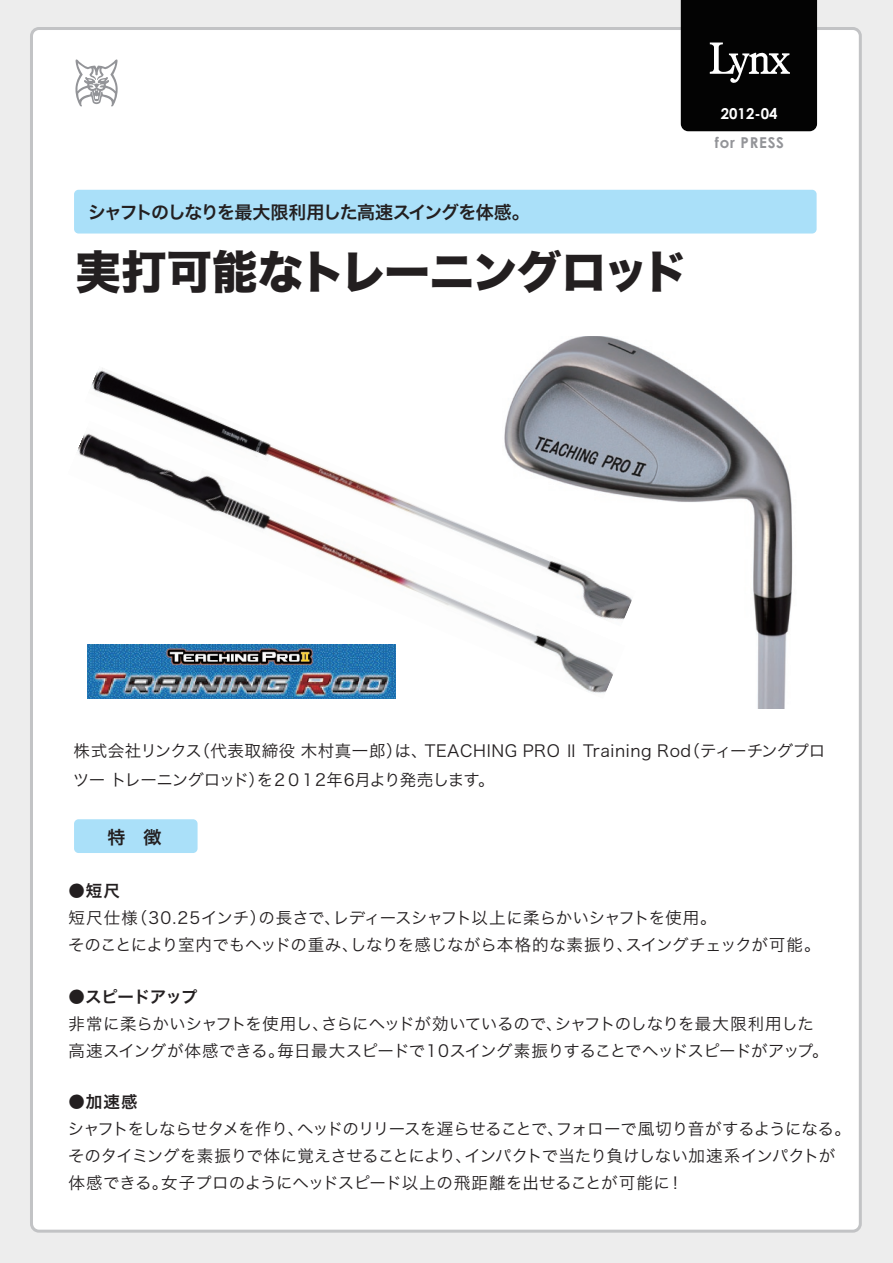
<style>
.page{position:relative;width:893px;height:1263px;background:#ededed}
.page>*{position:absolute;margin:0;border:0;box-sizing:border-box;transform-origin:0 0}
.t1{font:45.6px "Hira Kaku Std W8 90 pv RKSJ H";letter-spacing:-.035em;color:#231f20}
.t2{font:18px "Hira Kaku Pro W6 90 pv RKSJ H";letter-spacing:-.07em;color:#231f20}
.t3{font:16.5px/27px "Hira Kaku Pro W3 90 pv RKSJ H";letter-spacing:-.02em;color:#231f20}
.t4{font:16.5px "Hira Kaku Pro W3 90 pv RKSJ H";color:#231f20}
.t5{font:16.5px/28.8px "Hira Kaku Pro W3 90 pv RKSJ H";letter-spacing:-.055em;color:#231f20}
.t6{font:16.5px "Hira Kaku Pro W3 90 pv RKSJ H";letter-spacing:.035em;color:#231f20}
.t7{font:16.5px "Hira Kaku Pro W3 90 pv RKSJ H";letter-spacing:-.04em;color:#231f20}
.t8{font:16.5px "Hira Kaku Pro W3 90 pv RKSJ H";letter-spacing:-.05em;color:#231f20}
.t9{font:16.5px "Hira Kaku Pro W3 90 pv RKSJ H";letter-spacing:.025em;color:#231f20}
.t10{font:16.5px "Hira Kaku Pro W6 90 pv RKSJ H";letter-spacing:-.035em;color:#231f20}
.t11{font:16.5px "Hira Kaku Pro W6 90 pv RKSJ H";letter-spacing:-.015em;color:#231f20}
.t12{font:700 15px "Century Gothic";letter-spacing:.05em;color:#939498}
.t13{font:700 15px "Century Gothic";color:#fff}
.s1{font-family:"Hira Kaku Pro W3 90 pv RKSJ H"}
</style>
<div class="page">
<div style="left:31px;top:29px;width:829px;height:1202px;background:#fff;border-radius:8px"></div>
<svg style="left:75px;top:59px;width:43px;height:48px"></svg>
<div style="left:681px;top:0;width:136px;height:131px;background:#030303"></div>
<div style="left:74px;top:190px;width:743px;height:44px;background:#aae0f9;border-radius:4px"></div>
<div style="left:74px;top:819px;width:124px;height:34px;background:#aae0f9;border-radius:4px"></div>
<img style="left:534px;top:337px;width:259px;height:372px">
<img style="left:77px;top:435px;width:548px;height:264px">
<img style="left:84px;top:366px;width:552px;height:261px">
<img style="left:88px;top:644px;width:308px;height:54px">
<p class="t13" style="left:721px;top:104px;width:58px">2012-04</p>
<p class="t2" style="left:88px;top:196px;width:444px">シャフトのしなりを最大限利用した高速スイングを体感。</p>
<h1 class="t1" style="left:75px;top:246px;width:614px">実打可能なトレーニングロッド</h1>
<p class="t12" style="left:715px;top:133px;width:71px">for PRESS</p>
<p class="t6" style="left:193px;top:736px;width:236px">（代表取締役木村真一郎は）、</p>
<p class="t5" style="left:684px;top:735px;width:143px">（ティーチングプロ</p>
<p class="t5" style="left:73px;top:735px;width:424px">株式会社リンクス<br>ツートレーニングロッドを）２０１2年6月より発売します。</p>
<p class="t6" style="left:425px;top:736px;width:268px">TEACHING PRO Ⅱ Training Rod</p>
<p class="t2" style="left:107px;top:820px;width:55px">特　徴</p>
<p class="t11" style="left:68px;top:876px;width:53px"><span class="s1">●</span>短尺</p>
<p class="t3" style="left:131px;top:903px;width:137px">（30.25インチ）</p>
<p class="t3" style="left:333px;top:903px;width:386px">レディースシャフト以上に柔らかいシャフトを使用。</p>
<p class="t3" style="left:69px;top:903px;width:71px">短尺仕様</p>
<p class="t3" style="left:259px;top:903px;width:84px">の長さで、</p>
<p class="t4" style="left:350px;top:930px;width:285px">しなりを感じながら本格的な素振り、</p>
<p class="t3" style="left:68px;top:930px;width:292px">そのことにより室内でもヘッドの重み、</p>
<p class="t10" style="left:68px;top:982px;width:131px"><span class="s1">●</span>スピードアップ</p>
<p class="t7" style="left:625px;top:930px;width:197px">スイングチェックが可能。</p>
<p class="t3" style="left:321px;top:1009px;width:243px">さらにヘッドが効いているので、</p>
<p class="t3" style="left:277px;top:1009px;width:553px;text-indent:-209px">非常に柔らかいシャフトを使用し、<br>毎日最大スピードで10スイング素振りすることでヘッドスピードがアップ。</p>
<p class="t3" style="left:554px;top:1009px;width:261px">シャフトのしなりを最大限利用した</p>
<p class="t9" style="left:69px;top:1036px;width:217px">高速スイングが体感できる。</p>
<p class="t11" style="left:68px;top:1087px;width:71px"><span class="s1">●</span>加速感</p>
<p class="t3" style="left:556px;top:1114px;width:297px">フォローで風切り音がするようになる。</p>
<p class="t7" style="left:68px;top:1114px;width:238px">シャフトをしならせタメを作り、</p>
<p class="t8" style="left:297px;top:1114px;width:268px">ヘッドのリリースを遅らせることで、</p>
<p class="t3" style="left:464px;top:1141px;width:372px">インパクトで当たり負けしない加速系インパクトが</p>
<p class="t3" style="left:68px;top:1141px;width:405px">そのタイミングを素振りで体に覚えさせることにより、</p>
<p class="t3" style="left:69px;top:1168px;width:101px">体感できる。</p>
<p class="t4" style="left:161px;top:1168px;width:510px">女子プロのようにヘッドスピード以上の飛距離を出せることが可能に</p>
<p class="t3" style="left:667px;top:1168px;width:18px">!</p>
</div>
